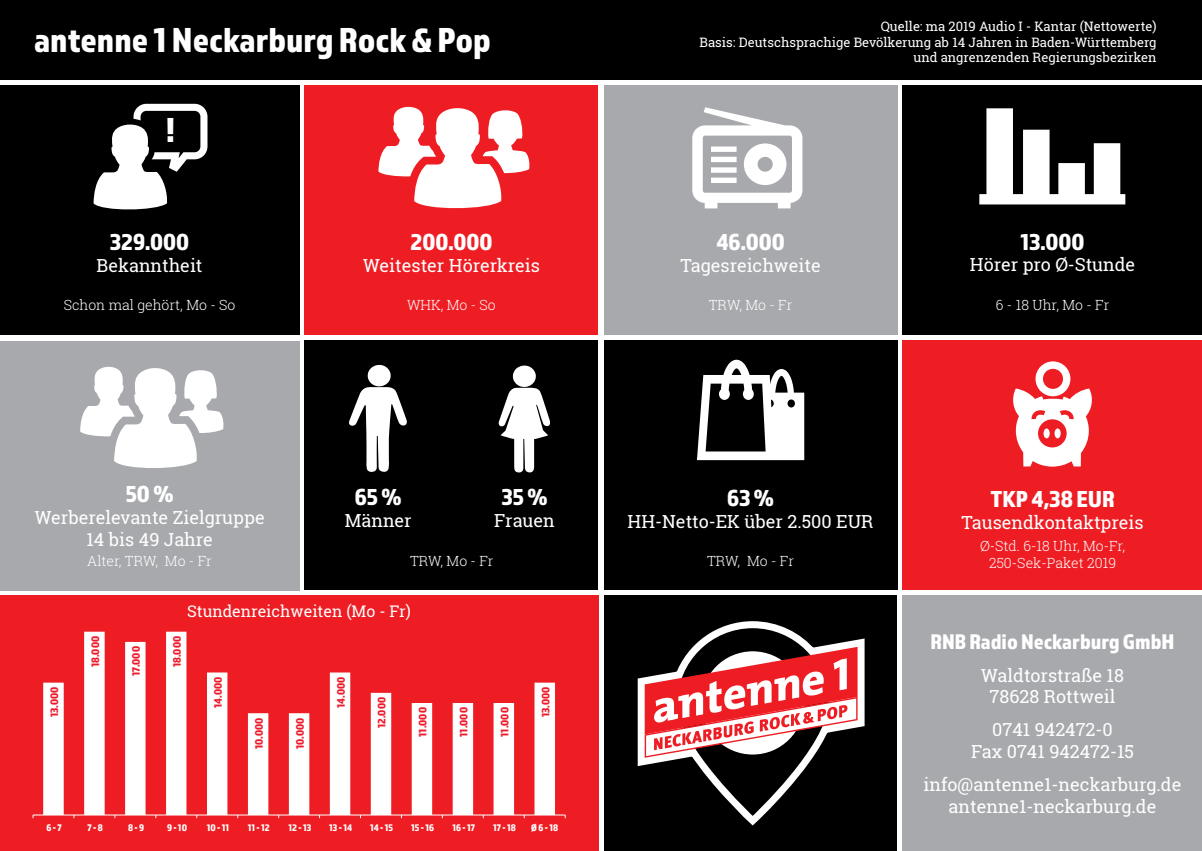
<style>
.page{position:relative;width:1202px;height:851px;background:#fff}
.page>*{position:absolute;margin:0;border:0;box-sizing:border-box;transform-origin:0 0}
.t1{font:36px "Almaq Refined";color:#fff}
.t2{font:24px "Almaq Refined";color:#fff}
.t3{font:22px "Almaq Refined";color:#fff}
.t4{font:18px/21.6px "Roboto Slab";color:#fff;text-align:center}
.t5{font:16px "Roboto Slab";color:#fff}
.t6{font:300 14px/16.8px "Roboto Slab";color:#fff;text-align:center}
.t7{font:13px/15.6px "Roboto Slab";color:#fff;text-align:right}
.t8{font:11.2px "Almaq Refined";color:#ee1b2d}
.t9{font:10px "Almaq Refined";color:#fff}
</style>
<div class="page">
<div style="left:604px;top:85px;width:293px;height:249px;background:#a8a9ad"></div>
<div style="left:305px;top:85px;width:293px;height:249px;background:#ee1d23"></div>
<div style="left:903px;top:595px;width:299px;height:255px;background:#a8a9ad"></div>
<div style="left:305px;top:340px;width:293px;height:250px;background:#000001"></div>
<div style="left:903px;top:85px;width:299px;height:249px;background:#000001"></div>
<div style="left:903px;top:340px;width:299px;height:250px;background:#ee1d23"></div>
<div style="left:0;top:595px;width:598px;height:255px;background:#ee1d23"></div>
<div style="left:604px;top:595px;width:293px;height:255px;background:#000001"></div>
<div style="left:0;top:341px;width:299px;height:249px;background:#a8a9ad"></div>
<div style="left:0;top:0;width:1202px;height:79px;background:#000001"></div>
<div style="left:0;top:85px;width:299px;height:250px;background:#000001"></div>
<div style="left:604px;top:340px;width:293px;height:250px;background:#000001"></div>
<svg style="left:80px;top:366px;width:144px;height:102px"></svg>
<svg style="left:94px;top:104px;width:113px;height:106px"></svg>
<svg style="left:697px;top:360px;width:107px;height:100px"></svg>
<svg style="left:378px;top:106px;width:152px;height:103px"></svg>
<svg style="left:692px;top:107px;width:110px;height:101px"></svg>
<svg style="left:1013px;top:361px;width:79px;height:105px"></svg>
<svg style="left:498px;top:365px;width:53px;height:108px"></svg>
<svg style="left:349px;top:364px;width:58px;height:108px"></svg>
<svg style="left:638px;top:621px;width:227px;height:204px"></svg>
<svg style="left:645px;top:628px;width:213px;height:187px"></svg>
<svg style="left:979px;top:108px;width:146px;height:96px"></svg>
<svg style="left:43px;top:631px;width:512px;height:183px"></svg>
<hr style="left:33px;top:814px;width:532px;height:1px;background:#fff">
<h1 class="t1" style="left:34px;top:18px;width:459px">antenne 1 Neckarburg Rock &amp; Pop</h1>
<h1 class="t1" style="left:166px;top:108px;width:10px">!</h1>
<h2 class="t2" style="left:110px;top:227px;width:80px">329.000</h2>
<p class="t4" style="left:97px;top:254px;width:107px">Bekanntheit</p>
<p class="t6" style="left:64px;top:296px;width:173px">Schon mal gehört, Mo - So</p>
<h2 class="t2" style="left:126px;top:479px;width:49px">50 %</h2>
<p class="t4" style="left:35px;top:506px;width:232px">Werberelevante Zielgruppe<br>14 bis 49 Jahre</p>
<p class="t6" style="left:87px;top:551px;width:126px">Alter, TRW, Mo - Fr</p>
<h2 class="t2" style="left:411px;top:227px;width:83px">200.000</h2>
<p class="t4" style="left:363px;top:254px;width:178px">Weitester Hörerkreis</p>
<p class="t6" style="left:407px;top:296px;width:90px">WHK, Mo - So</p>
<h2 class="t2" style="left:355px;top:482px;width:48px">65 %</h2>
<p class="t4" style="left:345px;top:509px;width:68px">Männer</p>
<h2 class="t2" style="left:502px;top:482px;width:47px">35 %</h2>
<p class="t4" style="left:494px;top:509px;width:62px">Frauen</p>
<p class="t6" style="left:410px;top:551px;width:85px">TRW, Mo - Fr</p>
<p class="t8" style="left:48px;top:717px;width:32px;rotate:-90deg">13.000</p>
<p class="t5" style="left:187px;top:600px;width:225px">Stundenreichweiten (Mo - Fr)</p>
<p class="t8" style="left:89px;top:667px;width:33px;rotate:-90deg">18.000</p>
<p class="t8" style="left:129px;top:676px;width:32px;rotate:-90deg">17.000</p>
<p class="t8" style="left:170px;top:667px;width:33px;rotate:-90deg">18.000</p>
<p class="t8" style="left:211px;top:707px;width:33px;rotate:-90deg">14.000</p>
<p class="t8" style="left:252px;top:748px;width:33px;rotate:-90deg">10.000</p>
<p class="t8" style="left:293px;top:748px;width:33px;rotate:-90deg">10.000</p>
<p class="t8" style="left:334px;top:707px;width:33px;rotate:-90deg">14.000</p>
<p class="t8" style="left:375px;top:728px;width:32px;rotate:-90deg">12.000</p>
<p class="t8" style="left:416px;top:736px;width:31px;rotate:-90deg">11.000</p>
<p class="t8" style="left:457px;top:736px;width:31px;rotate:-90deg">11.000</p>
<p class="t8" style="left:498px;top:736px;width:31px;rotate:-90deg">11.000</p>
<p class="t8" style="left:539px;top:717px;width:32px;rotate:-90deg">13.000</p>
<p class="t9" style="left:47px;top:821px;width:17px">6 - 7</p>
<p class="t9" style="left:87px;top:821px;width:17px">7 - 8</p>
<p class="t9" style="left:128px;top:821px;width:18px">8 - 9</p>
<p class="t9" style="left:167px;top:821px;width:22px">9 - 10</p>
<p class="t9" style="left:207px;top:821px;width:24px">10 - 11</p>
<p class="t9" style="left:248px;top:821px;width:23px">11 - 12</p>
<p class="t9" style="left:288px;top:821px;width:24px">12 - 13</p>
<p class="t9" style="left:329px;top:821px;width:24px">13 - 14</p>
<p class="t9" style="left:370px;top:821px;width:24px">14 - 15</p>
<p class="t9" style="left:411px;top:821px;width:24px">15 - 16</p>
<p class="t9" style="left:452px;top:821px;width:24px">16 - 17</p>
<p class="t9" style="left:493px;top:821px;width:24px">17 - 18</p>
<p class="t9" style="left:531px;top:821px;width:28px">Ø 6 - 18</p>
<p class="t7" style="left:700px;top:18px;width:459px">Quelle: ma 2019 Audio I - Kantar (Nettowerte)<br>Basis: Deutschsprachige Bevölkerung ab 14 Jahren in Baden-Württemberg und angrenzenden Regierungsbezirken</p>
<h2 class="t2" style="left:716px;top:227px;width:70px">46.000</h2>
<p class="t4" style="left:680px;top:254px;width:142px">Tagesreichweite</p>
<p class="t6" style="left:709px;top:296px;width:85px">TRW, Mo - Fr</p>
<h2 class="t2" style="left:1021px;top:227px;width:65px">13.000</h2>
<p class="t4" style="left:970px;top:254px;width:167px">Hörer pro Ø-Stunde</p>
<p class="t6" style="left:996px;top:296px;width:115px">6 - 18 Uhr, Mo - Fr</p>
<h2 class="t2" style="left:727px;top:483px;width:48px">63 %</h2>
<p class="t4" style="left:628px;top:510px;width:247px">HH-Netto-EK über 2.500 EUR</p>
<p class="t6" style="left:707px;top:552px;width:88px">TRW, Mo - Fr</p>
<h2 class="t2" style="left:990px;top:484px;width:126px">TKP 4,38 EUR</h2>
<p class="t4" style="left:962px;top:511px;width:183px">Tausendkontaktpreis</p>
<p class="t6" style="left:980px;top:537px;width:146px">Ø-Std. 6-18 Uhr, Mo-Fr,<br>250-Sek-Paket 2019</p>
<p class="t3" style="left:930px;top:628px;width:246px">RNB Radio Neckarburg GmbH</p>
<p class="t4" style="left:981px;top:664px;width:144px">Waldtorstraße 18<br>78628 Rottweil</p>
<p class="t4" style="left:971px;top:718px;width:165px">0741 942472-0<br>Fax 0741 942472-15</p>
<p class="t4" style="left:924px;top:773px;width:259px">info@antenne1-neckarburg.de antenne1-neckarburg.de</p>
</div>
